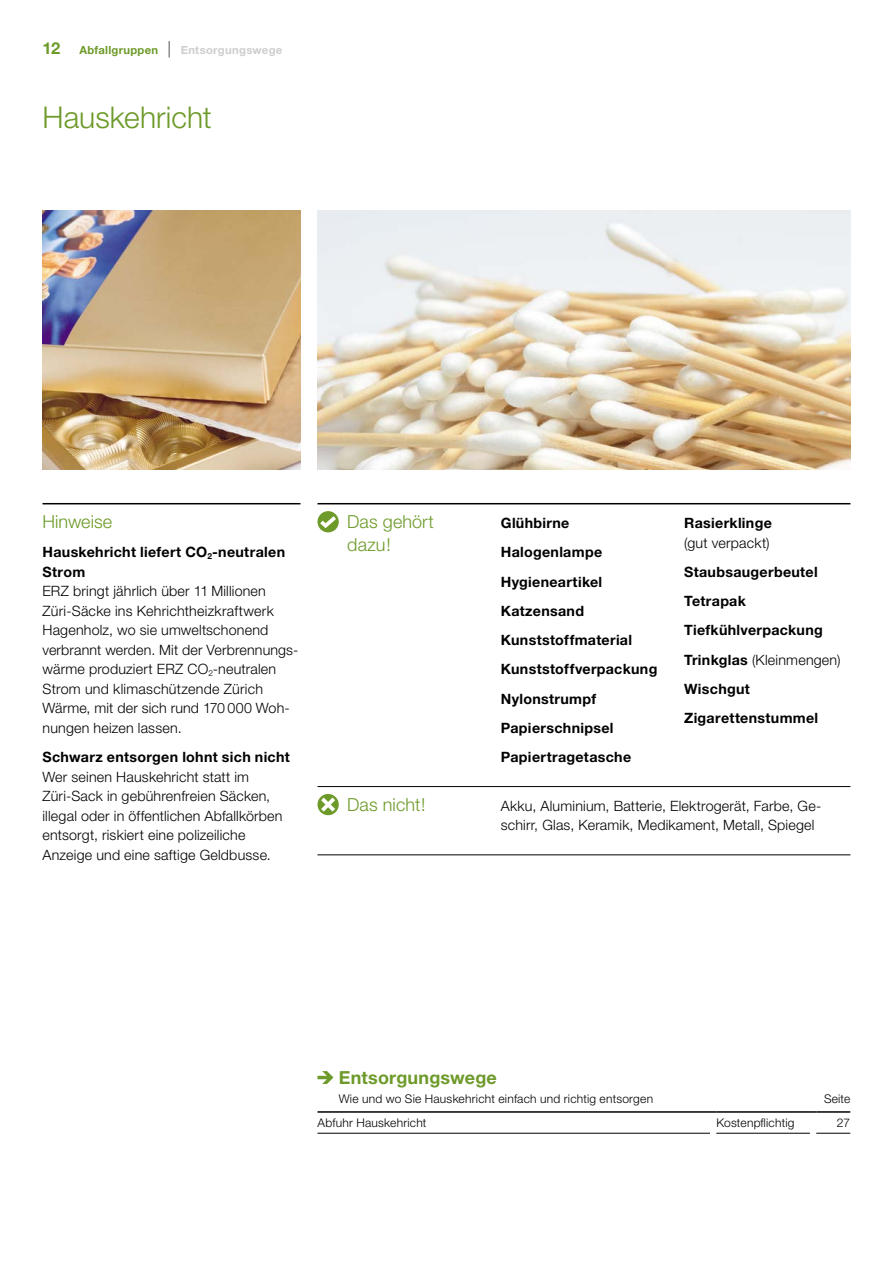
<style>
.page{position:relative;width:893px;height:1263px;background:#fff}
.page>*{position:absolute;margin:0;border:0;box-sizing:border-box;transform-origin:0 0}
.t1{font:300 30px "Helvetica Neue LT Std";color:#6d9a29}
.Tab_Titel{font:700 18px "Helvetica Neue LT Std";letter-spacing:.01em;color:#6d9a29}
.H2_1pt_Linie_mit_Ein{font:300 18px/22.5px "Helvetica Neue LT Std";letter-spacing:.005em;color:#6d9a29}
.H2_0_3pt_Linie_mit_E{font:300 18px "Helvetica Neue LT Std";letter-spacing:.005em;color:#6d9a29}
.H2_1pt_Linie{font:300 18px "Helvetica Neue LT Std";color:#6d9a29}
.t2{font:700 16.5px "Helvetica Neue LT Std";color:#6d9a29}
.Lauftext_9_5_13_6_5p{font:300 14.25px/19.5px "Helvetica Neue LT Std";letter-spacing:.015em;color:#000}
.Lauftext_9_5_13_6_5p-2{font:700 14.25px "Helvetica Neue LT Std";letter-spacing:.02em;color:#000}
.Tab_Beschreibung{font:300 12px "Helvetica Neue LT Std";letter-spacing:.02em;color:#000}
.Tab_links{font:300 12px "Helvetica Neue LT Std";letter-spacing:.015em;color:#000}
.Tab_rechts{font:300 12px "Helvetica Neue LT Std";letter-spacing:.005em;color:#000}
.t3{font:700 11.25px "Helvetica Neue LT Std";letter-spacing:.025em;color:#cdcdcd}
.s1{color:#6d9a29}
.s2{font-weight:100;font-size:16.5px;color:#000}
.s3{font-weight:700}
</style>
<div class="page">
<img style="left:43px;top:210px;width:257px;height:260px">
<img style="left:317px;top:210px;width:533px;height:260px">
<hr style="left:317px;top:503px;width:533px;height:1px;background:#000">
<hr style="left:317px;top:786px;width:533px;height:1px;background:#000">
<hr style="left:317px;top:854px;width:533px;height:1px;background:#000">
<svg style="left:317px;top:794px;width:22px;height:21px"></svg>
<svg style="left:317px;top:511px;width:22px;height:21px"></svg>
<svg style="left:317px;top:512px;width:22px;height:19px"></svg>
<hr style="left:317px;top:1133px;width:393px;height:1px;background:#000">
<hr style="left:716px;top:1133px;width:94px;height:1px;background:#000">
<hr style="left:816px;top:1133px;width:34px;height:1px;background:#000">
<hr style="left:317px;top:1111px;width:393px;height:2px;background:#000">
<svg style="left:710px;top:1111px;width:6px;height:2px"></svg>
<hr style="left:716px;top:1111px;width:94px;height:2px;background:#000">
<svg style="left:810px;top:1111px;width:6px;height:2px"></svg>
<hr style="left:816px;top:1111px;width:34px;height:2px;background:#000">
<svg style="left:317px;top:1071px;width:16px;height:13px"></svg>
<hr style="left:43px;top:503px;width:257px;height:1px;background:#000">
<p class="t2" style="left:43px;top:38px;width:19px">12</p>
<p class="t3" style="left:79px;top:43px;width:205px"><span class="s1">Abfallgruppen</span> <span class="s2">|</span> Entsorgungswege</p>
<h1 class="t1" style="left:43px;top:99px;width:171px">Hauskehricht</h1>
<p class="H2_1pt_Linie" style="left:43px;top:511px;width:71px">Hinweise</p>
<p class="Lauftext_9_5_13_6_5p" style="left:43px;top:542px;width:256px"><span class="s3">Hauskehricht liefert CO</span><sub>2</sub><span class="s3">-neutralen<br>Strom<br></span>ERZ bringt jährlich über 11 Millionen<br>Züri-Säcke ins Kehrichtheizkraftwerk<br>Hagenholz, wo sie umweltschonend verbrannt werden. Mit der Verbrennungs&shy;wärme produziert ERZ CO<sub>2</sub>-neutralen<br>Strom und klimaschützende Zürich<br>Wärme, mit der sich rund 170 000 Woh&shy;nungen heizen lassen.</p>
<p class="Lauftext_9_5_13_6_5p" style="left:43px;top:747px;width:249px"><span class="s3">Schwarz entsorgen lohnt sich nicht </span>Wer seinen Hauskehricht statt im Züri-Sack in gebührenfreien Säcken, illegal oder in öffentlichen Abfallkörben entsorgt, riskiert eine polizeiliche Anzeige und eine saftige Geldbusse.</p>
<p class="H2_1pt_Linie_mit_Ein" style="left:347px;top:510px;width:88px">Das gehört dazu!</p>
<p class="Lauftext_9_5_13_6_5p-2" style="left:501px;top:514px;width:70px">Glühbirne</p>
<p class="Lauftext_9_5_13_6_5p-2" style="left:501px;top:543px;width:103px">Halogenlampe</p>
<p class="Lauftext_9_5_13_6_5p-2" style="left:501px;top:573px;width:103px">Hygieneartikel</p>
<p class="Lauftext_9_5_13_6_5p-2" style="left:501px;top:602px;width:85px">Katzensand</p>
<p class="Lauftext_9_5_13_6_5p-2" style="left:501px;top:631px;width:133px">Kunststoffmaterial</p>
<p class="Lauftext_9_5_13_6_5p-2" style="left:501px;top:660px;width:158px">Kunststoffverpackung</p>
<p class="Lauftext_9_5_13_6_5p-2" style="left:501px;top:690px;width:97px">Nylonstrumpf</p>
<p class="Lauftext_9_5_13_6_5p-2" style="left:501px;top:719px;width:114px">Papierschnipsel</p>
<p class="Lauftext_9_5_13_6_5p-2" style="left:501px;top:748px;width:132px">Papiertragetasche</p>
<p class="Lauftext_9_5_13_6_5p" style="left:684px;top:513px;width:89px"><span class="s3">Rasierklinge </span>(gut verpackt)</p>
<p class="Lauftext_9_5_13_6_5p-2" style="left:684px;top:563px;width:135px">Staubsaugerbeutel</p>
<p class="Lauftext_9_5_13_6_5p-2" style="left:684px;top:592px;width:63px">Tetrapak</p>
<p class="Lauftext_9_5_13_6_5p-2" style="left:684px;top:621px;width:140px">Tiefkühlverpackung</p>
<p class="Lauftext_9_5_13_6_5p" style="left:684px;top:650px;width:158px"><span class="s3">Trinkglas</span> (Kleinmengen)</p>
<p class="Lauftext_9_5_13_6_5p-2" style="left:684px;top:680px;width:67px">Wischgut</p>
<p class="Lauftext_9_5_13_6_5p-2" style="left:684px;top:709px;width:136px">Zigarettenstummel</p>
<p class="H2_0_3pt_Linie_mit_E" style="left:347px;top:793px;width:80px">Das nicht!</p>
<p class="Lauftext_9_5_13_6_5p" style="left:501px;top:796px;width:322px">Akku, Aluminium, Batterie, Elektrogerät, Farbe, Ge&shy;schirr, Glas, Keramik, Medikament, Metall, Spiegel</p>
<p class="Tab_Titel" style="left:339px;top:1066px;width:160px">Entsorgungswege</p>
<p class="Tab_Beschreibung" style="left:339px;top:1092px;width:316px">Wie und wo Sie Hauskehricht einfach und richtig entsorgen</p>
<p class="Tab_rechts" style="left:824px;top:1092px;width:28px">Seite</p>
<p class="Tab_Beschreibung" style="left:317px;top:1115px;width:111px">Abfuhr Hauskehricht</p>
<p class="Tab_links" style="left:716px;top:1115px;width:80px">Kostenpflichtig</p>
<p class="Tab_rechts" style="left:837px;top:1115px;width:15px">27</p>
</div>
